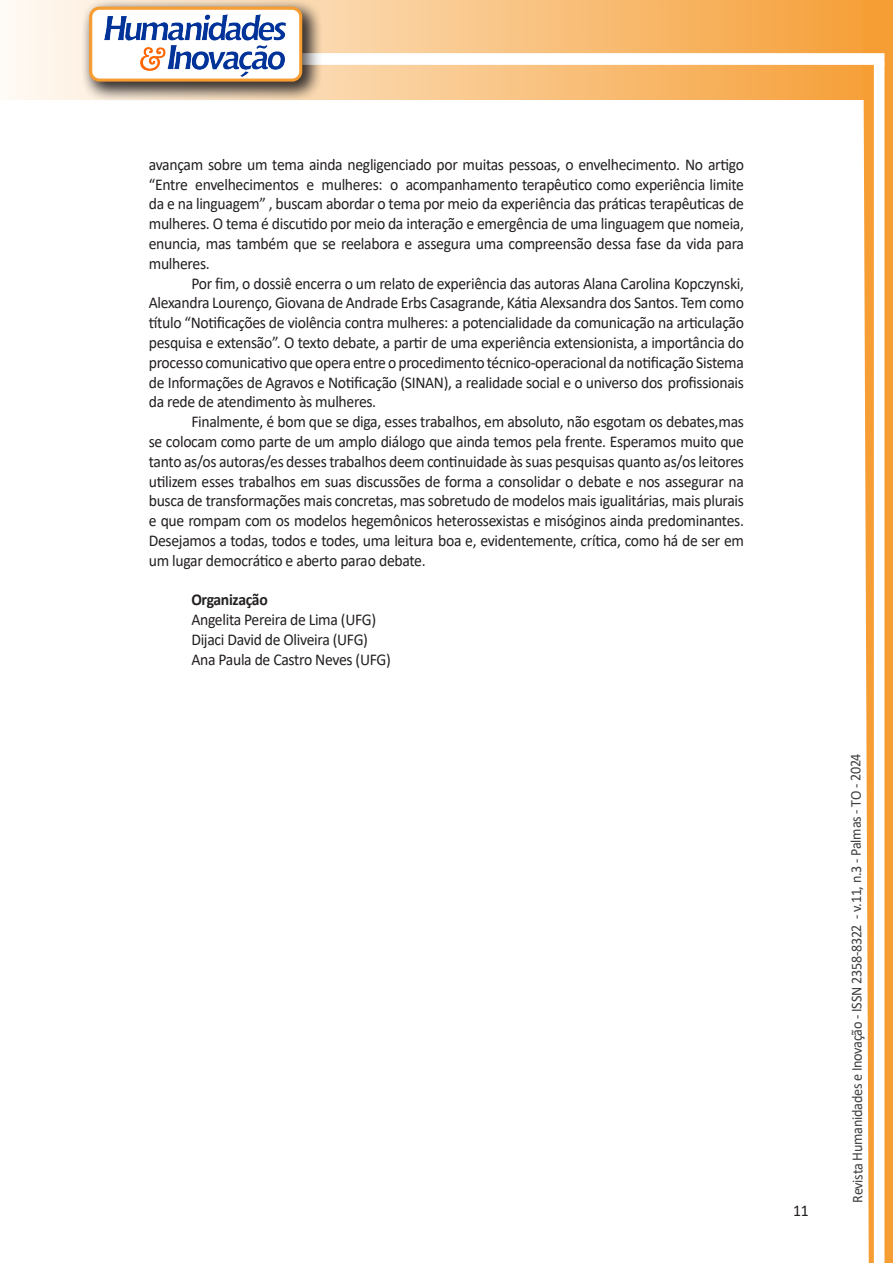
<style>
.page{position:relative;width:893px;height:1263px;background:#fff}
.page>*{position:absolute;margin:0;border:0;box-sizing:border-box;transform-origin:0 0}
.texto{font:16.5px/19.8px "Calibri";letter-spacing:-.02em;color:#231f20;text-align:justify;scale:.95 1}
.texto-2{font:700 16.5px "Calibri";letter-spacing:-.02em;color:#231f20;scale:.95 1}
.t1{font:15px "Calibri";letter-spacing:-.025em;color:#3e3e3f;scale:.95 1}
</style>
<div class="page">
<svg style="left:5px;top:0;width:858px;height:100px;background:#f9c484"></svg>
<div style="left:302px;top:53px;width:582px;height:12px;background:#fff;border:2px solid #fff"></div>
<svg style="left:863px;top:0;width:30px;height:1263px"></svg>
<div style="left:81px;top:0;width:241px;height:102px;background:#231f20;opacity:.75"></div>
<div style="left:91px;top:8px;width:210px;height:72px;background:#fff;border-radius:9px"></div>
<img style="left:104px;top:14px;width:181px;height:62px">
<div style="left:89px;top:7px;width:213px;height:75px;border:3px solid #f69e34;border-radius:9px"></div>
<p class="texto" style="left:149px;top:154px;width:628px">avançam sobre um tema ainda negligenciado por muitas pessoas, o envelhecimento. No artigo “Entre envelhecimentos e mulheres: o acompanhamento terapêutico como experiência limite da e na linguagem” , buscam abordar o tema por meio da experiência das práticas terapêuticas de mulheres. O tema é discutido por meio da interação e emergência de uma linguagem que nomeia, enuncia, mas também que se reelabora e assegura uma compreensão dessa fase da vida para mulheres.</p>
<p class="texto" style="left:149px;top:273px;width:628px;text-indent:43px">Por fim, o dossiê encerra o um relato de experiência das autoras Alana Carolina Kopczynski, Alexandra Lourenço, Giovana de Andrade Erbs Casagrande, Kátia Alexsandra dos Santos. Tem como título “Notificações de violência contra mulheres: a potencialidade da comunicação na articulação pesquisa e extensão”. O texto debate, a partir de uma experiência extensionista, a importância do processo comunicativo que opera entre o procedimento técnico-operacional da notificação Sistema de Informações de Agravos e Notificação (SINAN), a realidade social e o universo dos profissionais da rede de atendimento às mulheres.</p>
<p class="texto" style="left:149px;top:411px;width:628px;text-indent:43px">Finalmente, é bom que se diga, esses trabalhos, em absoluto, não esgotam os debates, mas se colocam como parte de um amplo diálogo que ainda temos pela frente. Esperamos muito que tanto as/os autoras/es desses trabalhos deem continuidade às suas pesquisas quanto as/os leitores utilizem esses trabalhos em suas discussões de forma a consolidar o debate e nos assegurar na busca de transformações mais concretas, mas sobretudo de modelos mais igualitárias, mais plurais e que rompam com os modelos hegemônicos heterossexistas e misóginos ainda predominantes.<br>Desejamos a todas, todos e todes, uma leitura boa e, evidentemente, crítica, como há de ser em um lugar democrático e aberto para o debate.</p>
<p class="texto-2" style="left:191px;top:588px;width:82px">Organização</p>
<p class="texto" style="left:191px;top:609px;width:196px">Angelita Pereira de Lima (UFG)</p>
<p class="texto" style="left:191px;top:629px;width:187px">Dijaci David de Oliveira (UFG)</p>
<p class="texto" style="left:191px;top:649px;width:212px">Ana Paula de Castro Neves (UFG)</p>
<p class="texto" style="left:793px;top:1200px;width:18px">11</p>
<p class="t1" style="left:846px;top:1203px;width:475px;rotate:-90deg">Revista Humanidades e Inovação - ISSN 2358-8322 - v.11, n.3 - Palmas - TO - 2024</p>
</div>
